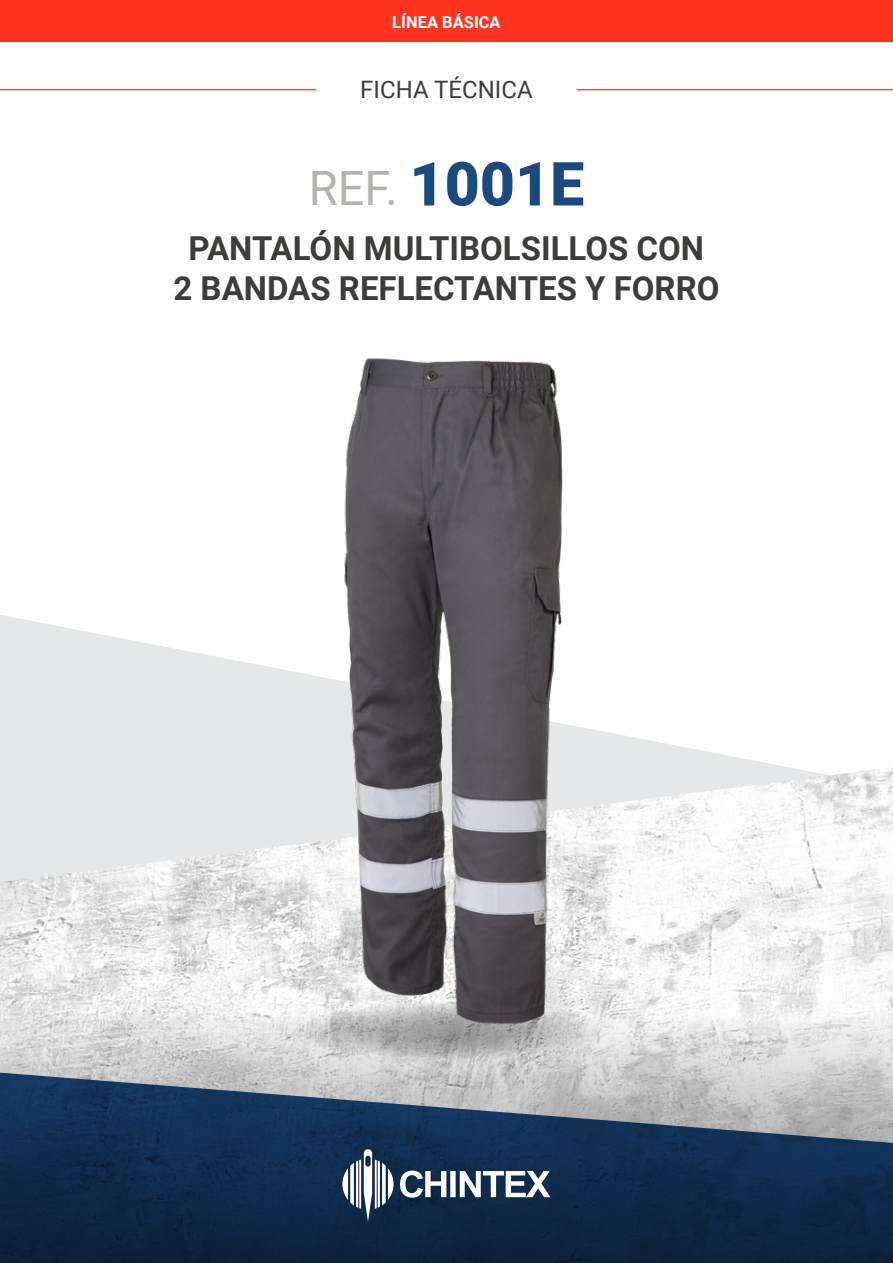
<style>
.page{position:relative;width:893px;height:1263px;background:#fff}
.page>*{position:absolute;margin:0;border:0;box-sizing:border-box;transform-origin:0 0}
.t1{font:900 60.75px "Roboto";color:#1a4a80}
.t2{font:700 33px/39.6px "Roboto";color:#3d3d3b;text-align:center}
.t3{font:24px "Roboto";color:#3d3d3b}
.t4{font:700 16.5px "Roboto";color:#fff}
.s1{font-weight:400;font-size:47.25px;color:#b3b3b0}
</style>
<div class="page">
<div style="left:0;top:0;width:893px;height:42px;background:#ff331f"></div>
<hr style="left:577px;top:89px;width:316px;height:1px;background:#ff331f">
<hr style="left:0;top:89px;width:316px;height:1px;background:#ff331f">
<svg style="left:0;top:615px;width:775px;height:150px;fill:#e6e7e9"></svg>
<img style="left:0;top:765px;width:893px;height:247px">
<svg style="left:0;top:1012px;width:893px;height:59px;background:#dadada"></svg>
<svg style="left:0;top:1071px;width:893px;height:192px;background:#324861"></svg>
<svg style="left:342px;top:1149px;width:51px;height:73px"></svg>
<svg style="left:400px;top:1170px;width:150px;height:27px"></svg>
<svg style="left:299px;top:1001px;width:304px;height:58px;background:#bfbebe"></svg>
<img style="left:204px;top:358px;width:485px;height:690px">
<p class="t4" style="left:392px;top:10px;width:110px">LÍNEA BÁSICA</p>
<p class="t3" style="left:360px;top:72px;width:174px">FICHA TÉCNICA</p>
<h1 class="t1" style="left:309px;top:141px;width:277px"><span class="s1">REF.</span> 1001E</h1>
<p class="t2" style="left:173px;top:227px;width:547px">PANTALÓN MULTIBOLSILLOS CON<br>2 BANDAS REFLECTANTES Y FORRO</p>
</div>
